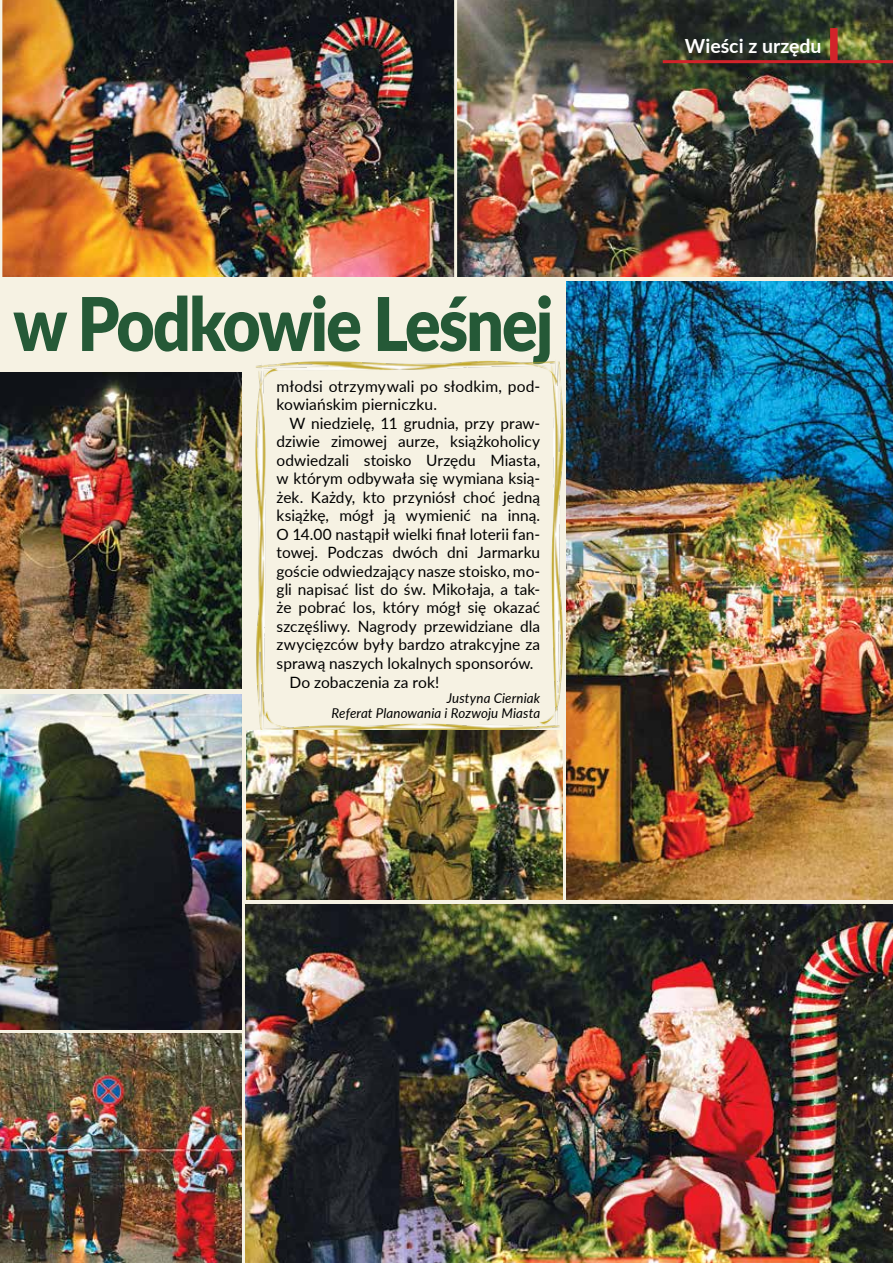
<style>
.page{position:relative;width:893px;height:1263px;background:#fff}
.page>*{position:absolute;margin:0;border:0;box-sizing:border-box;transform-origin:0 0}
.t1{font:900 74.1px "Lato";letter-spacing:-.03em;color:#255937;scale:.9 1}
.t2{font:700 19.5px "Lato";color:#fff}
.t3{font:15.6px/18.5px "Lato";letter-spacing:.005em;color:#000}
.t4{font:italic 13.5px/15px "Lato";letter-spacing:.01em;color:#000;text-align:right}
</style>
<div class="page">
<div style="left:0;top:74px;width:893px;height:1189px;background:#f6f2e3"></div>
<img style="left:457px;top:0;width:436px;height:277px">
<img style="left:2px;top:0;width:452px;height:277px">
<img style="left:567px;top:281px;width:326px;height:618px">
<hr style="left:454px;top:0;width:3px;height:284px;background:#f6f2e3">
<img style="left:0;top:694px;width:241px;height:335px">
<img style="left:0;top:373px;width:241px;height:315px">
<img style="left:0;top:1033px;width:241px;height:230px">
<img style="left:246px;top:905px;width:647px;height:358px">
<img style="left:254px;top:360px;width:310px;height:371px">
<hr style="left:0;top:0;width:2px;height:284px;background:#f6f2e3">
<div style="left:830px;top:28px;width:8px;height:34px;background:#d2232a"></div>
<hr style="left:663px;top:60px;width:230px;height:3px;background:#d2232a">
<img style="left:247px;top:731px;width:316px;height:168px">
<h1 class="t1" style="left:13px;top:268px;width:602px">w Podkowie Leśnej</h1>
<p class="t3" style="left:277px;top:376px;width:265px">młodsi otrzymywali po słodkim, pod&shy;kowiańskim pierniczku.</p>
<p class="t3" style="left:289px;top:413px;width:252px">W niedzielę, 11 grudnia, przy praw-</p>
<p class="t3" style="left:277px;top:432px;width:265px">dziwie zimowej aurze, książkoholicy</p>
<p class="t3" style="left:277px;top:450px;width:265px">odwiedzali stoisko Urzędu Miasta,</p>
<p class="t3" style="left:277px;top:469px;width:265px">w którym odbywała się wymiana ksią-</p>
<p class="t3" style="left:277px;top:487px;width:265px">żek. Każdy, kto przyniósł choć jedną</p>
<p class="t3" style="left:277px;top:506px;width:265px">książkę, mógł ją wymienić na inną.</p>
<p class="t3" style="left:277px;top:524px;width:265px">O 14.00 nastąpił wielki finał loterii fan-</p>
<p class="t3" style="left:277px;top:542px;width:265px">towej. Podczas dwóch dni Jarmarku</p>
<p class="t3" style="left:277px;top:561px;width:265px">goście odwiedzający nasze stoisko, mo-</p>
<p class="t3" style="left:277px;top:579px;width:265px">gli napisać list do św. Mikołaja, a tak-</p>
<p class="t3" style="left:277px;top:598px;width:265px">że pobrać los, który mógł się okazać</p>
<p class="t3" style="left:277px;top:616px;width:265px">szczęśliwy. Nagrody przewidziane dla</p>
<p class="t3" style="left:277px;top:635px;width:265px">zwycięzców były bardzo atrakcyjne za</p>
<p class="t3" style="left:277px;top:653px;width:258px">sprawą naszych lokalnych sponsorów.</p>
<p class="t3" style="left:289px;top:672px;width:152px">Do zobaczenia za rok!</p>
<p class="t4" style="left:331px;top:690px;width:210px">Justyna Cierniak<br>Referat Planowania i Rozwoju Miasta</p>
<p class="t2" style="left:685px;top:31px;width:138px">Wieści z urzędu</p>
</div>
